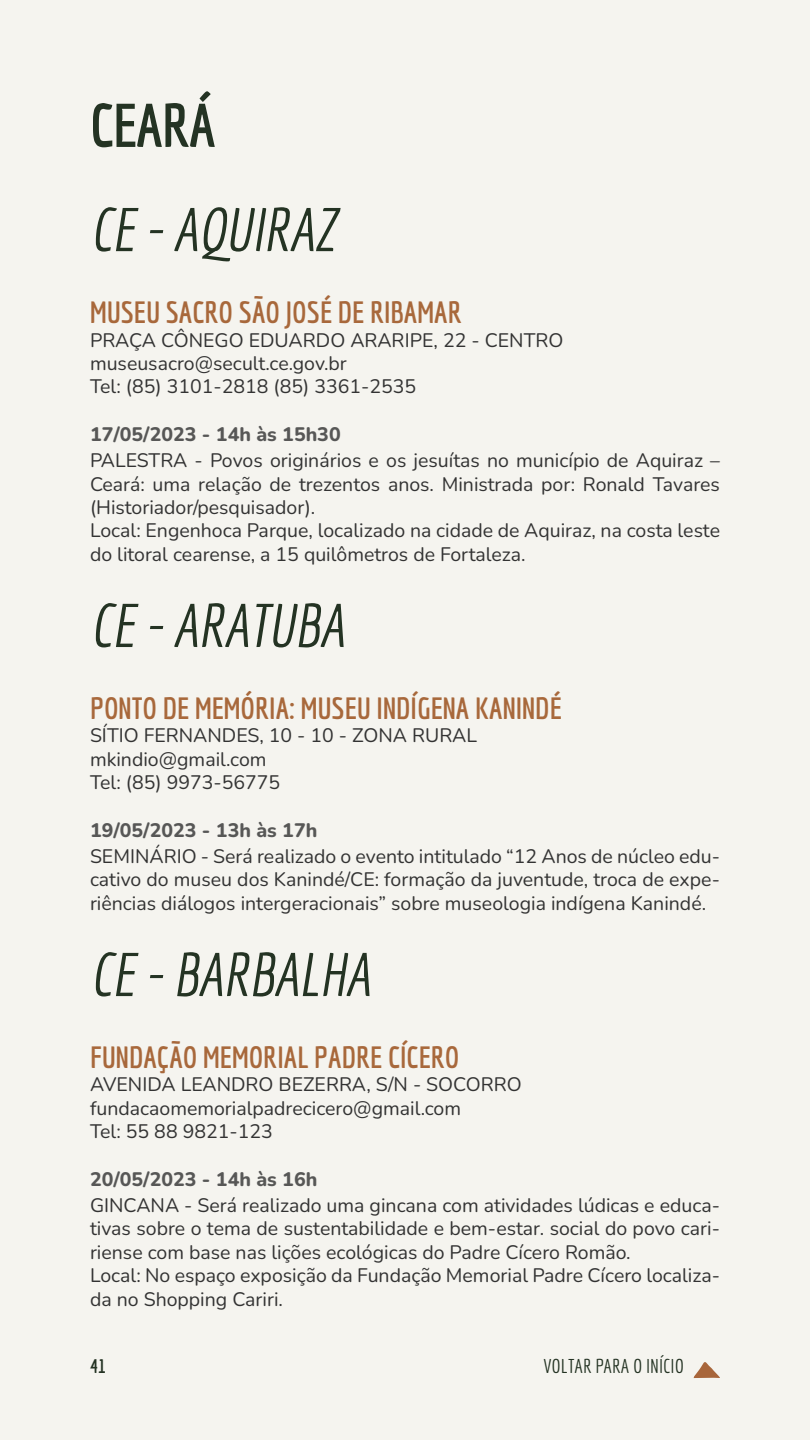
<style>
.page{position:relative;width:810px;height:1440px;background:#f5f4ef}
.page>*{position:absolute;margin:0;border:0;box-sizing:border-box;transform-origin:0 0}
.t1{font:italic 60px "Economica";letter-spacing:-.02em;color:#243323}
.t2{font:700 60px "Economica";letter-spacing:-.02em;color:#243323}
.t3{font:700 30px "Economica";color:#a8683b}
.t4{font:19.5px/23.4px "Nunito";color:#333}
.t5{font:800 19.5px "Nunito";color:#575756}
.t6{font:19.5px "Economica";color:#243323}
.t7{font:700 19.5px "Economica";color:#243323}
</style>
<div class="page">
<svg style="left:694px;top:1362px;width:26px;height:16px"></svg>
<h1 class="t2" style="left:90px;top:91px;width:128px">CEARÁ</h1>
<h1 class="t1" style="left:90px;top:196px;width:247px">CE - AQUIRAZ</h1>
<h2 class="t3" style="left:90px;top:295px;width:373px">MUSEU SACRO SÃO JOSÉ DE RIBAMAR</h2>
<p class="t4" style="left:90px;top:327px;width:475px">PRAÇA CÔNEGO EDUARDO ARARIPE, 22 - CENTRO museusacro@secult.ce.gov.br<br>Tel: (85) 3101-2818 (85) 3361-2535</p>
<p class="t5" style="left:90px;top:421px;width:252px">17/05/2023 - 14h às 15h30</p>
<p class="t4" style="left:90px;top:448px;width:632px">PALESTRA - Povos originários e os jesuítas no município de Aquiraz – Ceará: uma relação de trezentos anos. Ministrada por: Ronald Tavares (Historiador/pesquisador).<br>Local: Engenhoca Parque, localizado na cidade de Aquiraz, na costa leste do litoral cearense, a 15 quilômetros de Fortaleza.</p>
<h1 class="t1" style="left:90px;top:591px;width:257px">CE - ARATUBA</h1>
<h2 class="t3" style="left:90px;top:691px;width:473px">PONTO DE MEMÓRIA: MUSEU INDÍGENA KANINDÉ</h2>
<p class="t4" style="left:90px;top:723px;width:388px">SÍTIO FERNANDES, 10 - 10 - ZONA RURAL mkindio@gmail.com<br>Tel: (85) 9973-56775</p>
<p class="t5" style="left:90px;top:816px;width:229px">19/05/2023 - 13h às 17h</p>
<p class="t4" style="left:90px;top:844px;width:632px;text-align:justify">SEMINÁRIO - Será realizado o evento intitulado “12 Anos de núcleo edu&shy;cativo do museu dos Kanindé/CE: formação da juventude, troca de expe&shy;riências diálogos intergeracionais” sobre museologia indígena Kanindé.</p>
<h1 class="t1" style="left:90px;top:940px;width:283px">CE - BARBALHA</h1>
<h2 class="t3" style="left:90px;top:1040px;width:371px">FUNDAÇÃO MEMORIAL PADRE CÍCERO</h2>
<p class="t4" style="left:90px;top:1072px;width:433px">AVENIDA LEANDRO BEZERRA, S/N - SOCORRO fundacaomemorialpadrecicero@gmail.com<br>Tel: 55 88 9821-123</p>
<p class="t5" style="left:90px;top:1165px;width:229px">20/05/2023 - 14h às 16h</p>
<p class="t4" style="left:90px;top:1193px;width:632px">GINCANA - Será realizado uma gincana com atividades lúdicas e educa&shy;tivas sobre o tema de sustentabilidade e bem-estar. social do povo cari&shy;riense com base nas lições ecológicas do Padre Cícero Romão.<br>Local: No espaço exposição da Fundação Memorial Padre Cícero localiza&shy;da no Shopping Cariri.</p>
<p class="t7" style="left:90px;top:1354px;width:17px">41</p>
<p class="t6" style="left:544px;top:1354px;width:142px">VOLTAR PARA O INÍCIO</p>
</div>
